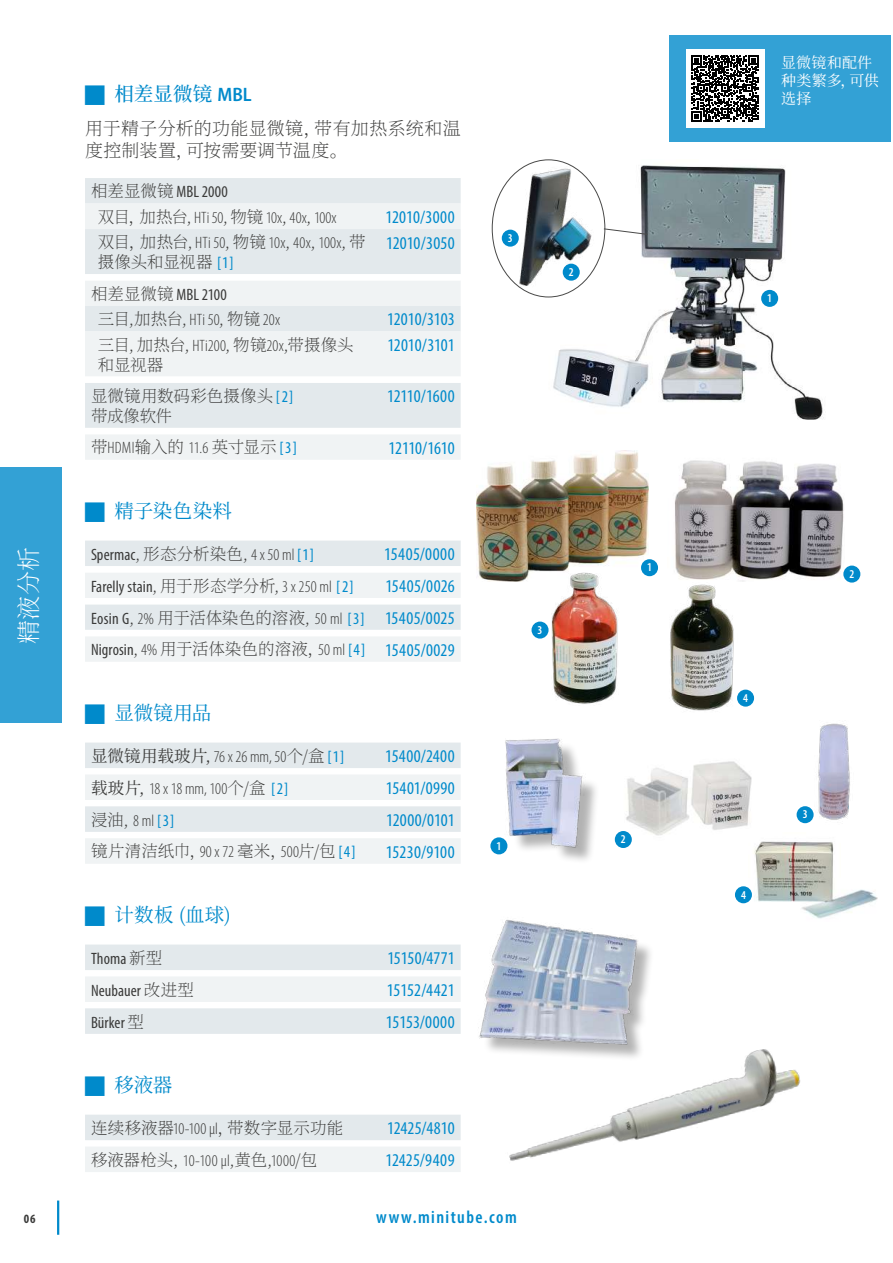
<style>
.page{position:relative;width:893px;height:1263px;background:#fff}
.page>*{position:absolute;margin:0;border:0;box-sizing:border-box;transform-origin:0 0}
.t1{font:200 24px "Source Han Serif SC";color:#fff}
.t2{font:19.5px "Source Han Serif SC";color:#008acb}
.t3{font:500 19.5px "Source Han Serif SC";letter-spacing:.005em;color:#008acb}
.t4{font:condensed 18px "Myriad Pro";color:#008acb}
.t5{font:200 18px/21.6px "Source Han Serif SC";letter-spacing:.01em;color:#3b3b3a}
.t6{font:condensed 18px "Myriad Pro";letter-spacing:.025em;color:#008acb}
.t7{font:600 condensed 18px "Myriad Pro";letter-spacing:.08em;color:#008acb}
.t8{font:condensed 18px "Myriad Pro";letter-spacing:.03em;color:#008acb}
.t9{font:200 16.5px/19.8px "Source Han Serif SC";letter-spacing:-.005em;color:#3b3b3a}
.t10{font:300 condensed 16.5px "Myriad Pro";color:#3b3b3a}
.t11{font:condensed 16.5px "Myriad Pro";letter-spacing:.005em;color:#3b3b3a}
.t12{font:200 16.5px "Source Han Serif SC";letter-spacing:.015em;color:#3b3b3a}
.t13{font:15px/18px "Source Han Serif SC";letter-spacing:.01em;color:#fff}
.t14{font:700 condensed 12.75px "Myriad Pro";color:#3b3b3a}
.t15{font:600 condensed 12px "Myriad Pro";color:#fff}
.s1{font-family:"Myriad Pro";font-weight:600;font-stretch:semi-condensed}
.s2{font-family:"Myriad Pro";font-weight:400;font-stretch:condensed}
.s3{font-family:"Myriad Pro";font-weight:300;font-stretch:condensed}
.s4{font-family:"Source Han Serif SC";font-weight:200;font-stretch:normal}
.s5{font-family:"Myriad Pro";font-weight:400;font-stretch:condensed;color:#008acb}
.s6{font-weight:300}
.s7{color:#008acb}
.s8{font-family:"Myriad Pro";font-weight:400;font-stretch:condensed;font-size:18px;color:#008acb}
.s9{font-family:"Source Han Serif SC";font-weight:400;font-stretch:normal}
.s10{font-weight:400;color:#008acb}
</style>
<div class="page">
<hr style="left:57px;top:1200px;width:2px;height:35px;background:#008acb">
<div style="left:0;top:468px;width:62px;height:255px;background:#33a1d5"></div>
<img style="left:670px;top:584px;width:85px;height:127px">
<div style="left:509px;top:742px;width:91px;height:122px;background:#000;opacity:.3"></div>
<img style="left:494px;top:738px;width:99px;height:126px">
<img style="left:614px;top:761px;width:138px;height:84px">
<img style="left:524px;top:160px;width:300px;height:260px">
<svg style="left:605px;top:228px;width:43px;height:7px"></svg>
<img style="left:513px;top:166px;width:81px;height:125px">
<div style="left:761px;top:290px;width:17px;height:17px;background:#008acb;border-radius:50%"></div>
<div style="left:502px;top:230px;width:17px;height:17px;background:#008acb;border-radius:50%"></div>
<div style="left:563px;top:264px;width:17px;height:17px;background:#008acb;border-radius:50%"></div>
<div style="left:670px;top:35px;width:221px;height:106px;background:#33a1d5"></div>
<div style="left:686px;top:49px;width:78px;height:79px;background:#fff"></div>
<svg style="left:692px;top:55px;width:66px;height:67px"></svg>
<div style="left:85px;top:178px;width:376px;height:26px;background:#e3e9ec"></div>
<svg style="left:85px;top:204px;width:376px;height:968px"></svg>
<svg style="left:85px;top:274px;width:376px;height:362px"></svg>
<img style="left:477px;top:451px;width:171px;height:130px">
<img style="left:675px;top:460px;width:170px;height:122px">
<img style="left:551px;top:568px;width:70px;height:136px">
<div style="left:641px;top:559px;width:17px;height:17px;background:#008acb;border-radius:50%"></div>
<div style="left:843px;top:566px;width:17px;height:17px;background:#008acb;border-radius:50%"></div>
<div style="left:531px;top:621px;width:18px;height:18px;background:#008acb;border-radius:50%"></div>
<img style="left:796px;top:723px;width:54px;height:101px">
<img style="left:478px;top:919px;width:173px;height:131px">
<img style="left:494px;top:1042px;width:307px;height:119px">
<div style="left:490px;top:837px;width:17px;height:17px;background:#008acb;border-radius:50%"></div>
<img style="left:749px;top:832px;width:128px;height:87px">
<div style="left:615px;top:831px;width:17px;height:17px;background:#008acb;border-radius:50%"></div>
<div style="left:797px;top:806px;width:17px;height:17px;background:#008acb;border-radius:50%"></div>
<div style="left:735px;top:886px;width:17px;height:17px;background:#008acb;border-radius:50%"></div>
<div style="left:737px;top:690px;width:17px;height:17px;background:#008acb;border-radius:50%"></div>
<svg style="left:85px;top:502px;width:20px;height:20px"></svg>
<svg style="left:85px;top:704px;width:20px;height:20px"></svg>
<svg style="left:85px;top:906px;width:20px;height:20px"></svg>
<svg style="left:85px;top:1076px;width:20px;height:20px"></svg>
<p class="t13" style="left:781px;top:54px;width:99px">显微镜和配件种类繁多，可供</p>
<p class="t3" style="left:114px;top:83px;width:139px">相差显微镜 <span class="s1">MBL</span></p>
<p class="t13" style="left:781px;top:90px;width:32px">选择</p>
<p class="t5" style="left:85px;top:118px;width:377px">用于精子分析的功能显微镜，带有加热系统和温度控制装置，可按需要调节温度。</p>
<p class="t9" style="left:98px;top:179px;width:240px;line-height:25.5px;text-indent:-7px">相差显微镜 <span class="s2">MBL 2000<br></span>双目，加热台, <span class="s3">HTi 50</span>,物镜 <span class="s3">10x</span>, <span class="s3">40x</span>, <span class="s3">100x</span></p>
<p class="t4" style="left:386px;top:206px;width:71px">12010/3000</p>
<h1 class="t1" style="left:15px;top:644px;width:99px;rotate:-90deg">精液分析</h1>
<p class="t10" style="left:98px;top:233px;width:269px"><span class="s4">双目，加热台,</span> HTi 50<span class="s4">, 物镜</span> 10x<span class="s4">,</span> 40x<span class="s4">,</span> 100x<span class="s4">, 带</span></p>
<p class="t9" style="left:98px;top:252px;width:137px">摄像头和显视器 <span class="s5">[1]</span></p>
<p class="t4" style="left:386px;top:232px;width:70px">12010/3050</p>
<p class="t11" style="left:91px;top:284px;width:137px"><span class="s4">相差显微镜</span> MBL 2100</p>
<p class="t9" style="left:98px;top:310px;width:184px">三目,加热台, <span class="s3">HTi 50</span>, 物镜 <span class="s3">20x</span></p>
<p class="t4" style="left:387px;top:309px;width:69px">12010/3103</p>
<p class="t9" style="left:98px;top:335px;width:258px">三目, 加热台, <span class="s3">HTi200</span>, 物镜<span class="s3">20x</span>,带摄像头和显视器</p>
<p class="t4" style="left:387px;top:334px;width:69px">12010/3101</p>
<p class="t9" style="left:91px;top:386px;width:204px">显微镜用数码彩色摄像头<span class="s5">[2]</span>带成像软件</p>
<p class="t4" style="left:387px;top:386px;width:69px">12110/1600</p>
<p class="t9" style="left:91px;top:438px;width:207px">带<span class="s3">HDMI</span>输入的 <span class="s3">11.6</span> 英寸显示 <span class="s5">[3]</span></p>
<p class="t4" style="left:389px;top:437px;width:67px">12110/1610</p>
<p class="t2" style="left:114px;top:500px;width:119px">精子染色染料</p>
<p class="t9" style="left:91px;top:544px;width:224px"><span class="s2">Spermac</span>, 形态分析染色, <span class="s3">4 x 50 ml</span> <span class="s5">[1]</span></p>
<p class="t8" style="left:384px;top:543px;width:72px">15405/0000</p>
<p class="t11" style="left:91px;top:576px;width:264px">Farelly stain<span class="s4">, 用于形态学分析,</span> <span class="s6">3 x 250 ml</span> <span class="s7">[2]</span></p>
<p class="t4" style="left:385px;top:575px;width:71px">15405/0026</p>
<p class="t9" style="left:91px;top:602px;width:365px;line-height:31.8px"><span class="s2">Eosin G</span>, <span class="s3">2%</span> 用于活体染色的溶液, <span class="s3">50 ml</span> <span class="s5">[3]</span> <span class="s8">15405/0025<br></span><span class="s2">Nigrosin</span>, <span class="s3">4%</span> 用于活体染色的溶液，<span class="s3">50 ml</span> <span class="s5">[4]</span> <span class="s8">15405/0029</span></p>
<p class="t2" style="left:114px;top:702px;width:98px">显微镜用品</p>
<p class="t10" style="left:91px;top:747px;width:255px"><span class="s9">显微镜用载玻片,</span> 76 x 26 mm, 50<span class="s4">个/盒</span> <span class="s10">[1]</span></p>
<p class="t6" style="left:385px;top:745px;width:71px">15400/2400</p>
<p class="t10" style="left:91px;top:778px;width:199px"><span class="s9">载玻片,</span> 18 x 18 mm, 100<span class="s4">个/盒</span> <span class="s10">[2]</span></p>
<p class="t6" style="left:386px;top:777px;width:70px">15401/0990</p>
<p class="t9" style="left:91px;top:810px;width:85px">浸油, <span class="s3">8 ml</span> <span class="s5">[3]</span></p>
<p class="t4" style="left:386px;top:809px;width:70px">12000/0101</p>
<p class="t9" style="left:91px;top:842px;width:266px">镜片清洁纸巾，<span class="s3">90 x 72</span> 毫米，<span class="s3">500</span>片/包 <span class="s5">[4]</span></p>
<p class="t4" style="left:386px;top:841px;width:70px">15230/9100</p>
<p class="t2" style="left:114px;top:904px;width:118px">计数板 (血球)</p>
<p class="t11" style="left:91px;top:948px;width:73px">Thoma <span class="s4">新型</span></p>
<p class="t4" style="left:387px;top:947px;width:69px">15150/4771</p>
<p class="t11" style="left:91px;top:980px;width:105px">Neubauer <span class="s4">改进型</span></p>
<p class="t4" style="left:387px;top:979px;width:69px">15152/4421</p>
<p class="t11" style="left:91px;top:1012px;width:54px">Bürker <span class="s4">型</span></p>
<p class="t4" style="left:386px;top:1011px;width:70px">15153/0000</p>
<p class="t2" style="left:114px;top:1074px;width:59px">移液器</p>
<p class="t12" style="left:91px;top:1118px;width:254px">连续移液器<span class="s3">10-100 µl</span>，带数字显示功能</p>
<p class="t4" style="left:387px;top:1117px;width:69px">12425/4810</p>
<p class="t9" style="left:91px;top:1150px;width:228px">移液器枪头, <span class="s3">10-100 µl</span>,黄色,<span class="s3">1000</span>/包</p>
<p class="t6" style="left:386px;top:1149px;width:71px">12425/9409</p>
<p class="t15" style="left:508px;top:230px;width:6px">3</p>
<p class="t15" style="left:497px;top:838px;width:6px">1</p>
<p class="t14" style="left:24px;top:1211px;width:13px">06</p>
<p class="t7" style="left:376px;top:1206px;width:142px">www.minitube.com</p>
<p class="t15" style="left:538px;top:622px;width:6px">3</p>
<p class="t15" style="left:569px;top:265px;width:6px">2</p>
<p class="t15" style="left:647px;top:560px;width:6px">1</p>
<p class="t15" style="left:621px;top:832px;width:6px">2</p>
<p class="t15" style="left:767px;top:291px;width:6px">1</p>
<p class="t15" style="left:743px;top:690px;width:6px">4</p>
<p class="t15" style="left:741px;top:887px;width:6px">4</p>
<p class="t15" style="left:849px;top:566px;width:6px">2</p>
<p class="t15" style="left:803px;top:807px;width:6px">3</p>
</div>
